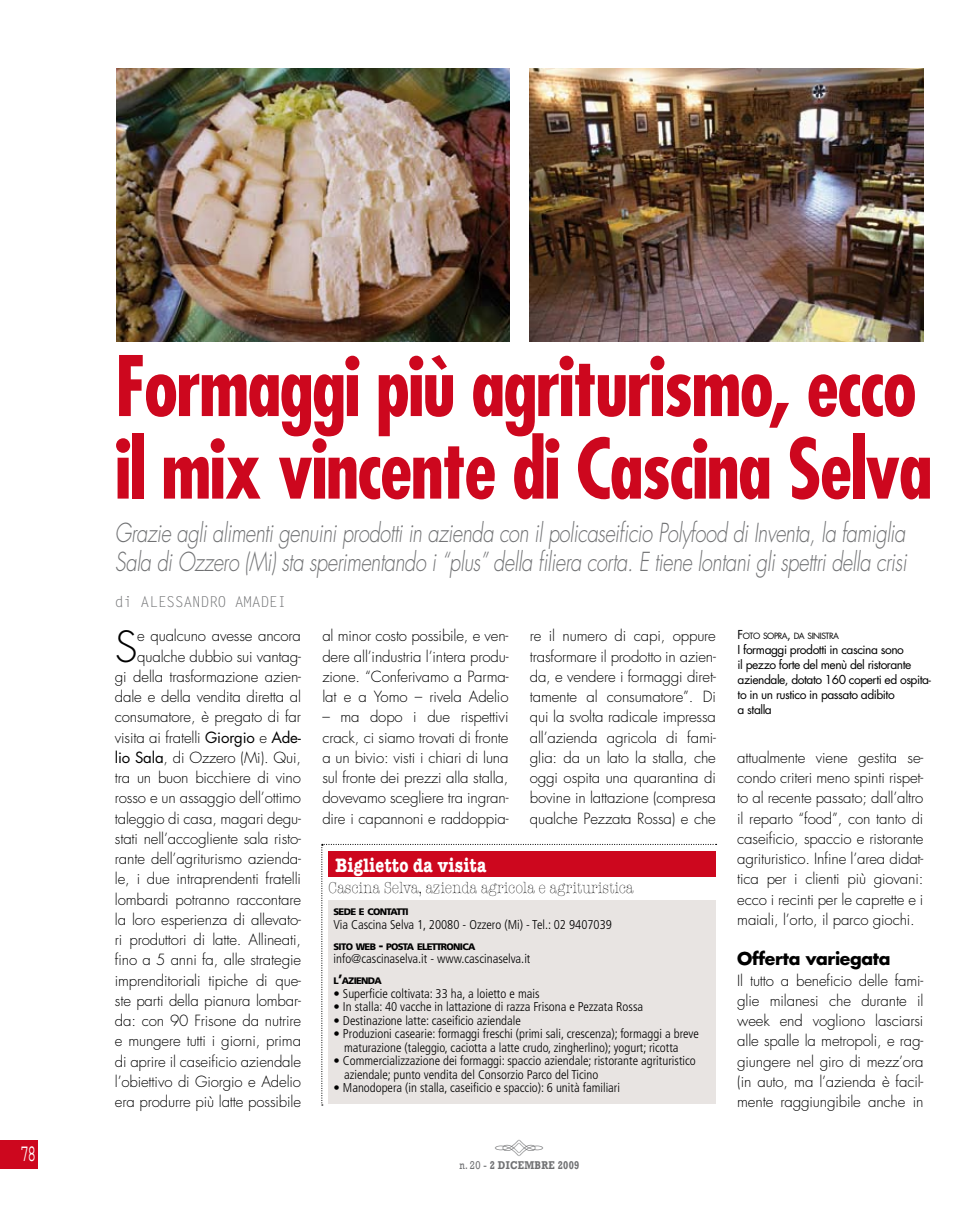
<style>
.page{position:relative;width:966px;height:1212px;background:#fff}
.page>*{position:absolute;margin:0;border:0;box-sizing:border-box;transform-origin:0 0}
.t1{font:700 condensed 81px/82.5px "Futura";letter-spacing:-.025em;color:#cd071e}
.t2{font:300 41.85px "Futura";color:#000}
.t3{font:italic 300 25.5px/28.5px "Futura";letter-spacing:-.02em;color:#707173;scale:.79 1}
.t4{font:25.2px "Courier Std";color:#fff;scale:.58 1}
.t5{font:24px "L Decoration Pi One";color:#707173}
.t6{font:700 19.5px "American Typewriter";letter-spacing:.03em;color:#fff;scale:.8 1}
.t7{font:700 17.25px "Futura";letter-spacing:-.02em;color:#000}
.t8{font:300 16.5px "American Typewriter";letter-spacing:.03em;color:#000;scale:.8 1}
.t9{font:300 15px/20.2px "Futura";letter-spacing:-.01em;color:#000;text-align:justify}
.t10{font:15px "Letter Gothic Std";letter-spacing:-.03em;color:#707173}
.t11{font:300 condensed 12.75px/13.5px "Frutiger";color:#000}
.t12{font:12px/15px "Futura";letter-spacing:-.04em;color:#000}
.t13{font:700 11.55px "Rockwell";letter-spacing:.03em;color:#707173;scale:.82 1}
.t14{font:900 9.45px "Frutiger";letter-spacing:-.07em;color:#000}
.t15{font:8.4px "Futura";letter-spacing:-.055em;color:#000}
.s1{font-weight:400}
.s2{font-size:13.5px}
.s3{font-size:12px}
</style>
<div class="page">
<div style="left:0;top:1140px;width:38px;height:29px;background:#cd071e"></div>
<img style="left:116px;top:68px;width:393px;height:273px">
<img style="left:529px;top:68px;width:394px;height:273px">
<svg style="left:321px;top:844px;width:395px;height:261px;background:#e7d1d1"></svg>
<h1 class="t1" style="left:115px;top:344px;width:819px">Formaggi più agriturismo, ecco il mix vincente di Cascina Selva</h1>
<h3 class="t3" style="left:115px;top:519px;width:1003px">Grazie agli alimenti genuini prodotti in azienda con il policaseificio Polyfood di Inventa, la famiglia<br>Sala di Ozzero (Mi) sta sperimentando i “plus” della filiera corta. E tiene lontani gli spettri della crisi</h3>
<p class="t10" style="left:115px;top:593px;width:173px">DI ALESSANDRO AMADEI</p>
<p class="t9" style="left:115px;top:626px;width:188px;text-align:right">e qualcuno avesse ancora qualche dubbio sui vantag-<br>gi della trasformazione azien&shy;dale e della vendita diretta al consumatore, è pregato di far visita ai fratelli <span class="s1">Giorgio</span> e <span class="s1">Ade&shy;lio Sala</span>, di Ozzero (Mi). Qui, tra un buon bicchiere di vino rosso e un assaggio dell’ottimo taleggio di casa, magari degu&shy;stati nell’accogliente sala risto&shy;rante dell’agriturismo azienda&shy;le, i due intraprendenti fratelli lombardi potranno raccontare la loro esperienza di allevato&shy;ri produttori di latte. Allineati, fino a 5 anni fa, alle strategie imprenditoriali tipiche di que&shy;ste parti della pianura lombar&shy;da: con 90 Frisone da nutrire e mungere tutti i giorni, prima di aprire il caseificio aziendale l’obiettivo di Giorgio e Adelio era produrre più latte possibile</p>
<p class="t9" style="left:322px;top:626px;width:188px">al minor costo possibile, e ven&shy;dere all’industria l’intera produ&shy;zione. “Conferivamo a Parma&shy;lat e a Yomo – rivela Adelio</p>
<p class="t9" style="left:529px;top:626px;width:188px">re il numero di capi, oppure trasformare il prodotto in azien&shy;da, e vendere i formaggi diret&shy;tamente al consumatore”. Di qui la svolta radicale impressa all’azienda agricola di fami&shy;glia: da un lato la stalla, che oggi ospita una quarantina di bovine in lattazione (compresa qualche Pezzata Rossa) e che</p>
<h2 class="t2" style="left:115px;top:619px;width:24px">S</h2>
<p class="t9" style="left:322px;top:707px;width:188px">– ma dopo i due rispettivi crack, ci siamo trovati di fronte a un bivio: visti i chiari di luna sul fronte dei prezzi alla stalla, dovevamo scegliere tra ingran&shy;dire i capannoni e raddoppia-</p>
<h3 class="t6" style="left:335px;top:853px;width:190px">Biglietto da visita</h3>
<p class="t8" style="left:328px;top:879px;width:382px">Cascina Selva, azienda agricola e agrituristica</p>
<p class="t14" style="left:333px;top:906px;width:77px">SEDE E CONTATTI</p>
<p class="t11" style="left:333px;top:918px;width:280px">Via Cascina Selva 1, 20080 - Ozzero (Mi) - Tel.: 02 9407039</p>
<p class="t14" style="left:333px;top:941px;width:143px">SITO WEB <span class="s2">-</span> POSTA ELETTRONICA</p>
<p class="t11" style="left:333px;top:952px;width:198px">info@cascinaselva.it - www.cascinaselva.it</p>
<p class="t14" style="left:333px;top:975px;width:50px">L<span class="s2">’</span>AZIENDA</p>
<p class="t11" style="left:333px;top:987px;width:207px">• Superficie coltivata: 33 ha, a loietto e mais</p>
<p class="t11" style="left:333px;top:1000px;width:311px">• In stalla: 40 vacche in lattazione di razza Frisona e Pezzata Rossa</p>
<p class="t11" style="left:333px;top:1014px;width:189px">• Destinazione latte: caseificio aziendale</p>
<p class="t11" style="left:344px;top:1027px;width:356px;text-indent:-11px">• Produzioni casearie: formaggi freschi (primi sali, crescenza); formaggi a breve maturazione (taleggio, caciotta a latte crudo, zingherlino); yogurt; ricotta</p>
<p class="t11" style="left:344px;top:1054px;width:353px;text-indent:-11px">• Commercializzazione dei formaggi: spaccio aziendale; ristorante agrituristico aziendale; punto vendita del Consorzio Parco del Ticino</p>
<p class="t11" style="left:333px;top:1081px;width:288px">• Manodopera (in stalla, caseificio e spaccio): 6 unità familiari</p>
<h3 class="t4" style="left:20px;top:1140px;width:29px">78</h3>
<h3 class="t5" style="left:494px;top:1133px;width:50px">KL</h3>
<p class="t13" style="left:459px;top:1158px;width:148px"><span class="s1">n. 20 -</span> 2 DICEMBRE 2009</p>
<p class="t15" style="left:737px;top:630px;width:103px"><span class="s3">F</span>OTO SOPRA<span class="s3">,</span> DA SINISTRA</p>
<p class="t12" style="left:737px;top:642px;width:195px">I formaggi prodotti in cascina sono<br>il pezzo forte del menù del ristorante aziendale, dotato 160 coperti ed ospita&shy;to in un rustico in passato adibito<br>a stalla</p>
<p class="t9" style="left:737px;top:747px;width:188px">attualmente viene gestita se&shy;condo criteri meno spinti rispet&shy;to al recente passato; dall’altro il reparto “food”, con tanto di caseificio, spaccio e ristorante agrituristico. Infine l’area didat&shy;tica per i clienti più giovani: ecco i recinti per le caprette e i maiali, l’orto, il parco giochi.</p>
<p class="t7" style="left:737px;top:947px;width:155px">Offerta variegata</p>
<p class="t9" style="left:737px;top:970px;width:188px">Il tutto a beneficio delle fami&shy;glie milanesi che durante il week end vogliono lasciarsi alle spalle la metropoli, e rag&shy;giungere nel giro di mezz’ora (in auto, ma l’azienda è facil&shy;mente raggiungibile anche in</p>
</div>
